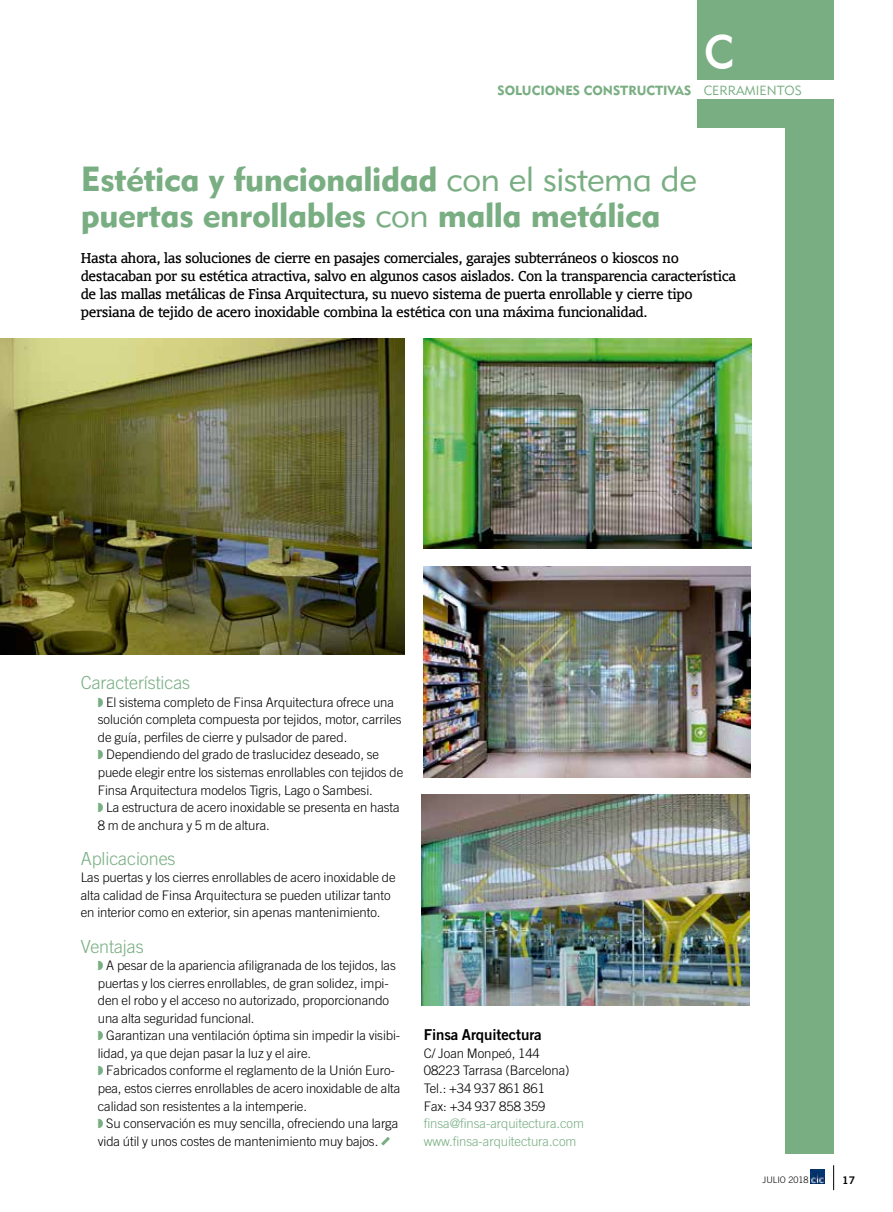
<style>
.page{position:relative;width:893px;height:1212px;background:#fff}
.page>*{position:absolute;margin:0;border:0;box-sizing:border-box;transform-origin:0 0}
.t1{font:46.05px "Geometric 415 BT Medium A";color:#fff}
.t2{font:34.5px/36px "Geometric 415 BT Black A";letter-spacing:-.01em;color:#79ae82}
.t3{font:300 18px "Trade Gothic";letter-spacing:-.005em;color:#79ae82}
.t4{font:15px "Trade Gothic Bold Two";letter-spacing:-.005em;color:#000}
.t5{font:13.5px/18px "Union";letter-spacing:-.025em;color:#000}
.t6{font:300 13.2px/17.5px "Trade Gothic";letter-spacing:-.005em;color:#000}
.t7{font:300 13.2px/17.5px "Trade Gothic";letter-spacing:-.005em;color:#79ae82}
.t8{font:13.05px "Geometric 415 BT Black A";color:#79ae82}
.t9{font:13.05px "Geometric 415 BT Lite A";color:#79ae82}
.t10{font:10.5px "Trade Gothic Bold Two";color:#000}
.t11{font:300 9px "Trade Gothic";color:#000}
.s1{font-family:"Geometric 415 BT Lite A"}
.s2{color:#79ae82}
</style>
<div class="page">
<svg style="left:833px;top:1165px;width:1px;height:25px"></svg>
<img style="left:810px;top:1170px;width:14px;height:13px">
<div style="left:785px;top:0;width:48px;height:1153px;background:#79ae82"></div>
<div style="left:697px;top:0;width:136px;height:128px;background:#79ae82"></div>
<div style="left:695px;top:80px;width:141px;height:19px;background:#fff"></div>
<svg style="left:381px;top:1137px;width:9px;height:9px"></svg>
<img style="left:0;top:338px;width:405px;height:316px">
<img style="left:424px;top:338px;width:327px;height:211px">
<img style="left:424px;top:566px;width:327px;height:211px">
<img style="left:422px;top:794px;width:328px;height:211px">
<p class="t8" style="left:498px;top:82px;width:195px">SOLUCIONES CONSTRUCTIVAS</p>
<h1 class="t1" style="left:704px;top:24px;width:31px">c</h1>
<p class="t9" style="left:704px;top:82px;width:100px">cerramientos</p>
<h2 class="t2" style="left:81px;top:160px;width:618px">Estética y funcionalidad <span class="s1">con el sistema de </span>puertas enrollables <span class="s1">con</span> malla metálica</h2>
<p class="t5" style="left:81px;top:249px;width:657px">Hasta ahora, las soluciones de cierre en pasajes comerciales, garajes subterráneos o kioscos no destacaban por su estética atractiva, salvo en algunos casos aislados. Con la transparencia característica de las mallas metálicas de Finsa Arquitectura, su nuevo sistema de puerta enrollable y cierre tipo persiana de tejido de acero inoxidable combina la estética con una máxima funcionalidad.</p>
<h3 class="t3" style="left:81px;top:672px;width:111px">Características</h3>
<p class="t6" style="left:98px;top:693px;width:307px"><span class="s2">◗</span> El sistema completo de Finsa Arquitectura ofrece una solución completa compuesta por tejidos, motor, carriles de guía, perfiles de cierre y pulsador de pared.<br><span class="s2">◗</span> Dependiendo del grado de traslucidez deseado, se puede elegir entre los sistemas enrollables con tejidos de Finsa Arquitectura modelos Tigris, Lago o Sambesi.<br><span class="s2">◗</span> La estructura de acero inoxidable se presenta en hasta 8 m de anchura y 5 m de altura.</p>
<h3 class="t3" style="left:81px;top:848px;width:96px">Aplicaciones</h3>
<p class="t6" style="left:81px;top:869px;width:316px">Las puertas y los cierres enrollables de acero inoxidable de alta calidad de Finsa Arquitectura se pueden utilizar tanto en interior como en exterior, sin apenas mantenimiento.</p>
<h3 class="t3" style="left:81px;top:935px;width:64px">Ventajas</h3>
<p class="t6" style="left:98px;top:956px;width:304px"><span class="s2">◗</span> A pesar de la apariencia afiligranada de los tejidos, las puertas y los cierres enrollables, de gran solidez, impi&shy;den el robo y el acceso no autorizado, proporcionando una alta seguridad funcional.<br><span class="s2">◗</span> Garantizan una ventilación óptima sin impedir la visibi&shy;lidad, ya que dejan pasar la luz y el aire.<br><span class="s2">◗</span> Fabricados conforme el reglamento de la Unión Euro&shy;pea, estos cierres enrollables de acero inoxidable de alta calidad son resistentes a la intemperie.<br><span class="s2">◗</span> Su conservación es muy sencilla, ofreciendo una larga vida útil y unos costes de mantenimiento muy bajos.</p>
<p class="t4" style="left:424px;top:1026px;width:119px">Finsa Arquitectura</p>
<p class="t6" style="left:424px;top:1044px;width:147px">C/ Joan Monpeó, 144<br>08223 Tarrasa (Barcelona)<br>Tel.: +34 937 861 861<br>Fax: +34 937 858 359</p>
<p class="t7" style="left:424px;top:1114px;width:162px">finsa@finsa-arquitectura.com www.finsa-arquitectura.com</p>
<p class="t11" style="left:762px;top:1174px;width:48px">JULIO 2018</p>
<p class="t10" style="left:842px;top:1173px;width:14px">17</p>
</div>
